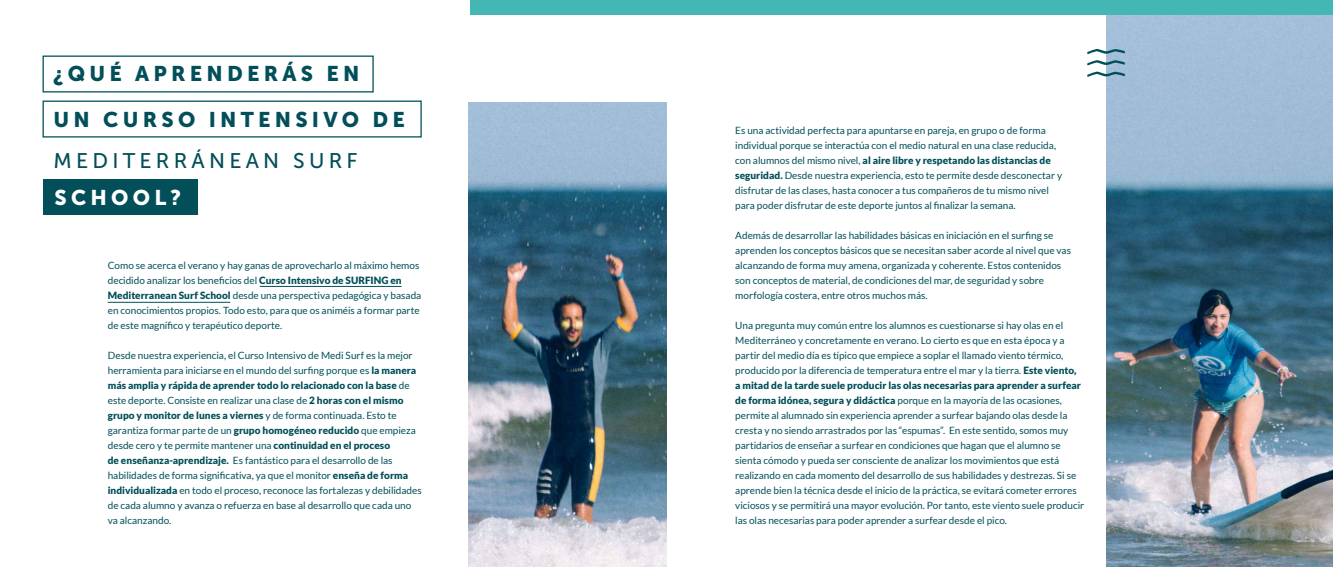
<style>
.page{position:relative;width:1333px;height:567px;background:#fff}
.page>*{position:absolute;margin:0;border:0;box-sizing:border-box;transform-origin:0 0}
.t1{font:21.2px/46.6px "Museo Sans 900";letter-spacing:.2em;color:#024f59}
.t2{font:21.2px "Museo Sans 500";letter-spacing:.2em;color:#024f59}
.t3{font:21.2px "Museo Sans 900";letter-spacing:.2em;color:#fff}
.t4{font:10px/15px "Lato";color:#024f59}
.s1{font-weight:900}
</style>
<div class="page">
<div style="left:43px;top:56px;width:331px;height:37px;background:#fff;border:1px solid #024f59"></div>
<div style="left:43px;top:179px;width:154px;height:36px;background:#024f59"></div>
<div style="left:43px;top:101px;width:379px;height:37px;background:#fff;border:1px solid #024f59"></div>
<img style="left:468px;top:103px;width:198px;height:464px">
<img style="left:1106px;top:15px;width:226px;height:552px">
<svg style="left:1087px;top:49px;width:37px;height:5px"></svg>
<svg style="left:1087px;top:60px;width:37px;height:5px"></svg>
<svg style="left:1087px;top:72px;width:37px;height:5px"></svg>
<hr style="left:260px;top:286px;width:141px;height:1px;background:#024f59">
<hr style="left:108px;top:302px;width:122px;height:1px;background:#024f59">
<div style="left:471px;top:0;width:861px;height:15px;background:#44b6b3"></div>
<h1 class="t1" style="left:54px;top:50px;width:353px">¿QUÉ APRENDERÁS EN<br>UN CURSO INTENSIVO DE</h1>
<h1 class="t2" style="left:54px;top:149px;width:305px">MEDITERRÁNEAN SURF</h1>
<h1 class="t3" style="left:55px;top:186px;width:128px">SCHOOL?</h1>
<p class="t4" style="left:108px;top:257px;width:315px">Como se acerca el verano y hay ganas de aprovecharlo al máximo hemos decidido analizar los beneficios del <span class="s1">Curso Intensivo de SURFING en Mediterranean Surf School</span> desde una perspectiva pedagógica y basada en conocimientos propios. Todo esto, para que os animéis a formar parte de este magnífico y terapéutico deporte.</p>
<p class="t4" style="left:108px;top:347px;width:315px">Desde nuestra experiencia, el Curso Intensivo de Medi Surf es la mejor herramienta para iniciarse en el mundo del surfing porque es <span class="s1">la manera más amplia y rápida de aprender todo lo relacionado con la base</span> de este deporte. Consiste en realizar una clase de <span class="s1">2 horas con el mismo grupo y monitor de lunes a viernes</span> y de forma continuada. Esto te garantiza formar parte de un <span class="s1">grupo homogéneo reducido</span> que empieza desde cero y te permite mantener una <span class="s1">continuidad en el proceso<br>de enseñanza-aprendizaje.</span> Es fantástico para el desarrollo de las habilidades de forma significativa, ya que el monitor <span class="s1">enseña de forma individualizada</span> en todo el proceso, reconoce las fortalezas y debilidades de cada alumno y avanza o refuerza en base al desarrollo que cada uno va alcanzando.</p>
<p class="t4" style="left:735px;top:123px;width:328px">Es una actividad perfecta para apuntarse en pareja, en grupo o de forma individual porque se interactúa con el medio natural en una clase reducida, con alumnos del mismo nivel, <span class="s1">al aire libre y respetando las distancias de seguridad.</span> Desde nuestra experiencia, esto te permite desde desconectar y disfrutar de las clases, hasta conocer a tus compañeros de tu mismo nivel para poder disfrutar de este deporte juntos al finalizar la semana.</p>
<p class="t4" style="left:735px;top:228px;width:337px">Además de desarrollar las habilidades básicas en iniciación en el surfing se aprenden los conceptos básicos que se necesitan saber acorde al nivel que vas alcanzando de forma muy amena, organizada y coherente. Estos contenidos son conceptos de material, de condiciones del mar, de seguridad y sobre morfología costera, entre otros muchos más.</p>
<p class="t4" style="left:735px;top:318px;width:350px">Una pregunta muy común entre los alumnos es cuestionarse si hay olas en el Mediterráneo y concretamente en verano. Lo cierto es que en esta época y a partir del medio día es típico que empiece a soplar el llamado viento térmico, producido por la diferencia de temperatura entre el mar y la tierra. <span class="s1">Este viento, a mitad de la tarde suele producir las olas necesarias para aprender a surfear de forma idónea, segura y didáctica</span> porque en la mayoría de las ocasiones, permite al alumnado sin experiencia aprender a surfear bajando olas desde la cresta y no siendo arrastrados por las “espumas”. En este sentido, somos muy partidarios de enseñar a surfear en condiciones que hagan que el alumno se sienta cómodo y pueda ser consciente de analizar los movimientos que está realizando en cada momento del desarrollo de sus habilidades y destrezas. Si se aprende bien la técnica desde el inicio de la práctica, se evitará cometer errores viciosos y se permitirá una mayor evolución. Por tanto, este viento suele producir las olas necesarias para poder aprender a surfear desde el pico.</p>
</div>
